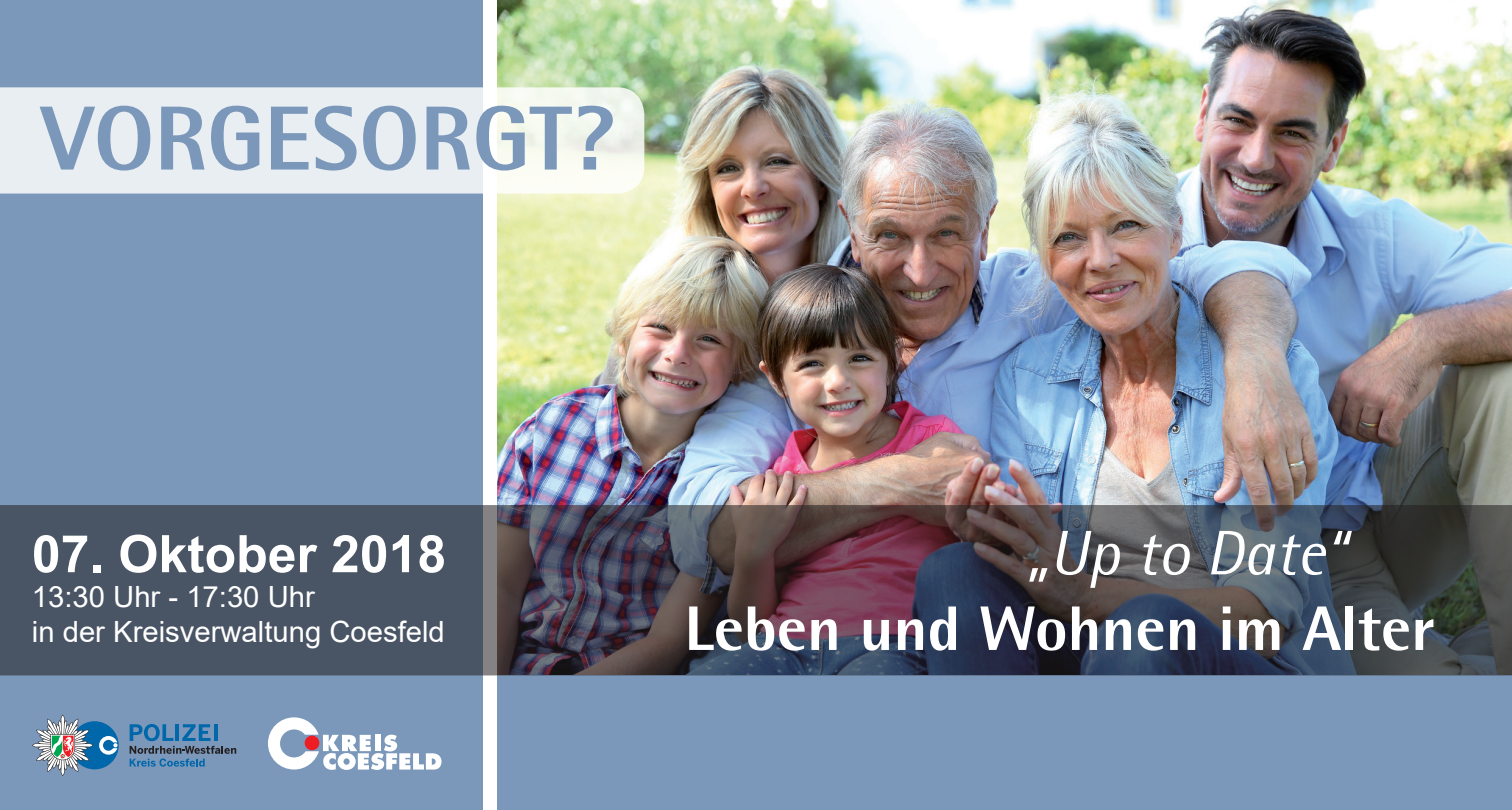
<style>
.page{position:relative;width:1512px;height:810px;background:#7b98ba}
.page>*{position:absolute;margin:0;border:0;box-sizing:border-box;transform-origin:0 0}
.t1{font:800 91.12px "Rotis Semi Sans";color:#7b98ba}
.t2{font:800 63px "Rotis Semi Sans";color:#fff}
.t3{font:italic 63px "Rotis Semi Sans";color:#fff}
.t4{font:700 51.75px "Arial";color:#fff}
.t5{font:29.25px/35.1px "Arial";color:#fff}
</style>
<div class="page">
<img style="left:496px;top:0;width:1016px;height:505px">
<div style="left:483px;top:0;width:13px;height:810px;background:#fff"></div>
<svg style="left:0;top:505px;width:1512px;height:170px;background:#474855"></svg>
<svg style="left:268px;top:717px;width:174px;height:53px"></svg>
<svg style="left:130px;top:724px;width:106px;height:43px"></svg>
<svg style="left:32px;top:715px;width:86px;height:61px"></svg>
<svg style="left:0;top:87px;width:644px;height:107px;background:#ebf0f1"></svg>
<h1 class="t1" style="left:41px;top:81px;width:574px">VORGESORGT?</h1>
<h3 class="t4" style="left:32px;top:518px;width:416px">07. Oktober 2018</h3>
<p class="t5" style="left:32px;top:579px;width:414px">13:30 Uhr - 17:30 Uhr<br>in der Kreisverwaltung Coesfeld</p>
<h2 class="t3" style="left:1027px;top:515px;width:321px">„Up to Date“</h2>
<h2 class="t2" style="left:684px;top:589px;width:751px">Leben und Wohnen im Alter</h2>
</div>
